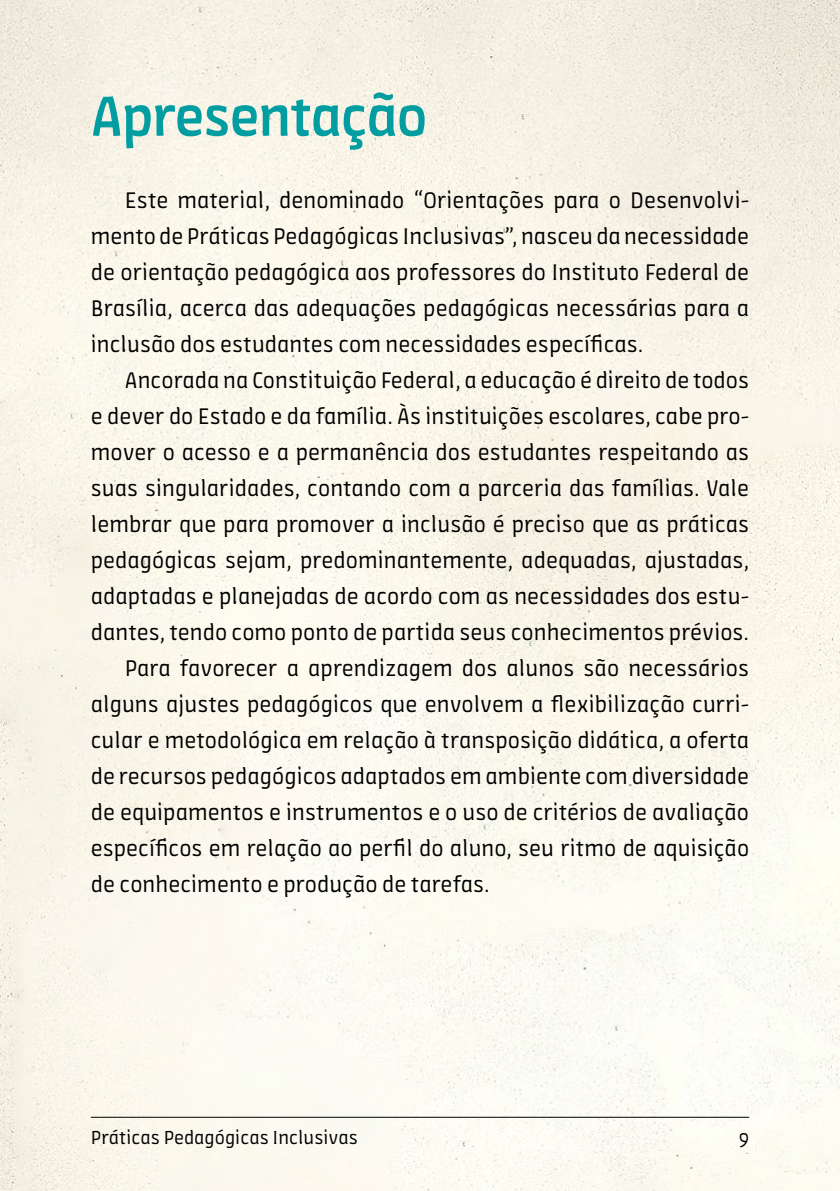
<style>
.page{position:relative;width:840px;height:1191px;background:#fff}
.page>*{position:absolute;margin:0;border:0;box-sizing:border-box;transform-origin:0 0}
.Titulo{font:500 60px "Amman Sans Pro";letter-spacing:-.02em;color:#029da1}
.Parágrafo{font:24px/36px "Amman Sans Pro";color:#000;text-align:justify}
.t1{font:20px "Amman Sans Pro";color:#000}
</style>
<div class="page">
<img style="left:0;top:0;width:839px;height:1191px">
<hr style="left:91px;top:1117px;width:657px;height:1px;background:#000">
<p class="Titulo" style="left:91px;top:76px;width:338px">Apresentação</p>
<p class="Parágrafo" style="left:91px;top:182px;width:659px;text-indent:34px">Este material, denominado “Orientações para o Desenvolvi&shy;mento de Práticas Pedagógicas Inclusivas”, nasceu da necessidade de orientação pedagógica aos professores do Instituto Federal de Brasília, acerca das adequações pedagógicas necessárias para a inclusão dos estudantes com necessidades específicas.</p>
<p class="Parágrafo" style="left:91px;top:362px;width:660px;text-indent:34px">Ancorada na Constituição Federal, a educação é direito de todos e dever do Estado e da família. Às instituições escolares, cabe pro&shy;mover o acesso e a permanência dos estudantes respeitando as suas singularidades, contando com a parceria das famílias. Vale lembrar que para promover a inclusão é preciso que as práticas pedagógicas sejam, predominantemente, adequadas, ajustadas, adaptadas e planejadas de acordo com as necessidades dos estu&shy;dantes, tendo como ponto de partida seus conhecimentos prévios.</p>
<p class="Parágrafo" style="left:91px;top:650px;width:659px;text-indent:34px">Para favorecer a aprendizagem dos alunos são necessários alguns ajustes pedagógicos que envolvem a flexibilização curri&shy;cular e metodológica em relação à transposição didática, a oferta de recursos pedagógicos adaptados em ambiente com diversidade de equipamentos e instrumentos e o uso de critérios de avaliação específicos em relação ao perfil do aluno, seu ritmo de aquisição de conhecimento e produção de tarefas.</p>
<p class="t1" style="left:91px;top:1124px;width:268px">Práticas Pedagógicas Inclusivas</p>
<p class="t1" style="left:738px;top:1124px;width:12px">9</p>
</div>
